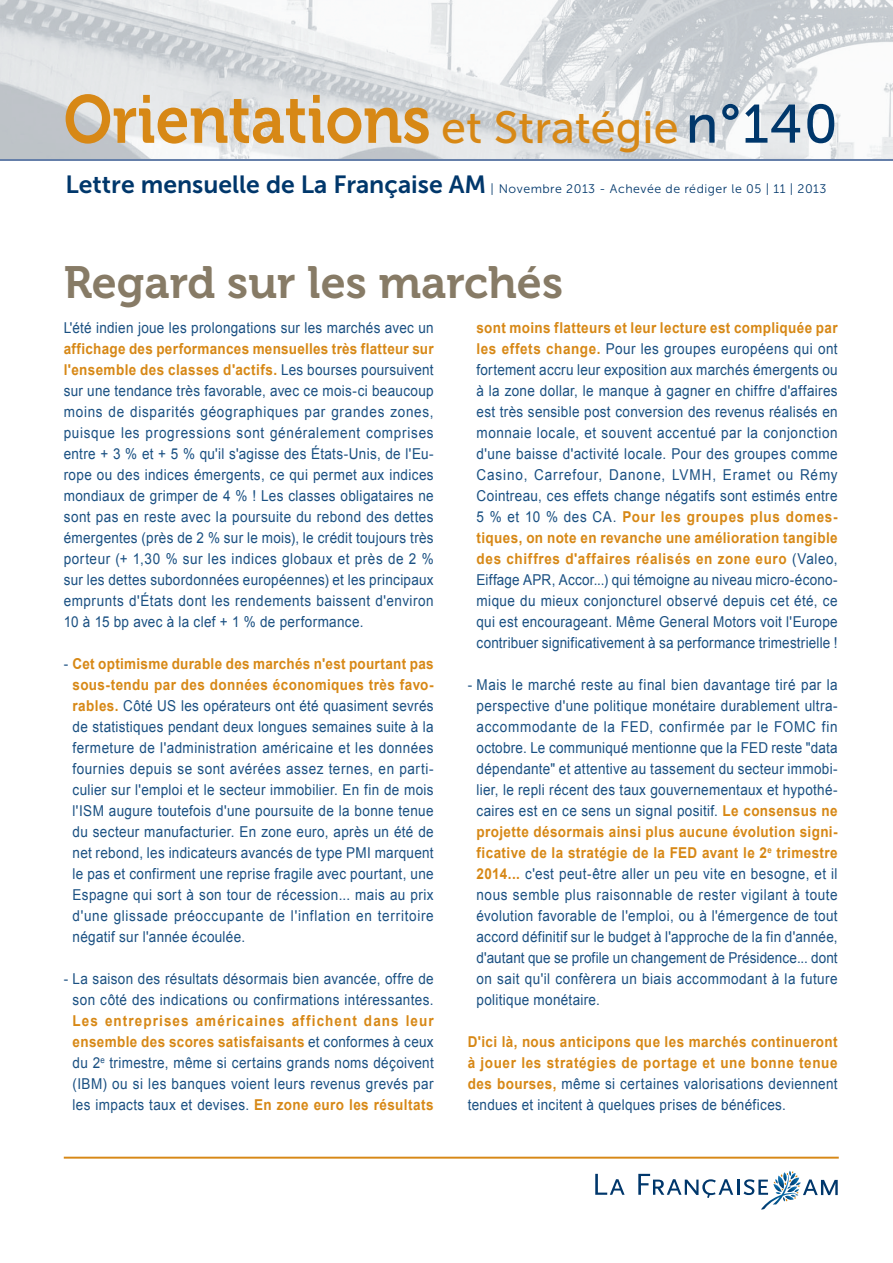
<style>
.page{position:relative;width:893px;height:1263px;background:#fff}
.page>*{position:absolute;margin:0;border:0;box-sizing:border-box;transform-origin:0 0}
.t1{font:67.5px "Museo 700";color:#d78816;scale:.9 1}
.t2{font:54px "Museo Sans 500";color:#00376b}
.t3{font:45px "Museo 700";color:#877b66}
.t4{font:15px/21px "Arial";letter-spacing:.025em;color:#1a5082;text-align:justify;scale:.9 1}
.t5{font:700 15px/21px "Arial";letter-spacing:.045em;color:#d78816;text-align:justify;scale:.9 1}
.t6{font:12.45px "Museo Sans 300";letter-spacing:.04em;color:#00376b}
.s1{font-family:"Museo Sans 500";font-size:45px}
.s2{font-family:"Museo Sans 700";font-size:24.75px}
.s3{font-weight:700;color:#d78816}
.s4{font-weight:400;color:#1a5082}
</style>
<div class="page">
<img style="left:0;top:0;width:893px;height:160px">
<hr style="left:0;top:160px;width:893px;height:1px;background:#657fa9">
<hr style="left:64px;top:1157px;width:775px;height:1px;background:#d78816">
<svg style="left:595px;top:1174px;width:30px;height:21px"></svg>
<svg style="left:638px;top:1171px;width:200px;height:38px"></svg>
<h1 class="t1" style="left:64px;top:82px;width:685px">Orientations <span class="s1">et Stratégie</span></h1>
<h2 class="t2" style="left:686px;top:94px;width:153px">n°140</h2>
<p class="t6" style="left:66px;top:182px;width:762px"><span class="s2">Lettre mensuelle de La Française AM</span> | Novembre 2013 - Achevée de rédiger le 05 | 11 | 2013</p>
<h3 class="t3" style="left:64px;top:257px;width:501px">Regard sur les marchés</h3>
<p class="t4" style="left:64px;top:317px;width:413px">L'été indien joue les prolongations sur les marchés avec un</p>
<p class="t4" style="left:64px;top:338px;width:413px"><span class="s3">affichage des performances mensuelles très flatteur sur l'ensemble des classes d'actifs.</span> Les bourses poursuivent sur une tendance très favorable, avec ce mois-ci beaucoup moins de disparités géographiques par grandes zones, puisque les progressions sont généralement comprises entre + 3 % et + 5 % qu'il s'agisse des États-Unis, de l'Eu&shy;rope ou des indices émergents, ce qui permet aux indices mondiaux de grimper de 4 % ! Les classes obligataires ne sont pas en reste avec la poursuite du rebond des dettes émergentes (près de 2 % sur le mois), le crédit toujours très porteur (+ 1,30 % sur les indices globaux et près de 2 % sur les dettes subordonnées européennes) et les principaux emprunts d'États dont les rendements baissent d'environ 10 à 15 bp avec à la clef + 1 % de performance.</p>
<p class="t4" style="left:73px;top:653px;width:403px;text-indent:-9px">- <span class="s3">Cet optimisme durable des marchés n'est pourtant pas sous-tendu par des données économiques très favo&shy;rables.</span> Côté US les opérateurs ont été quasiment sevrés de statistiques pendant deux longues semaines suite à la fermeture de l'administration américaine et les données fournies depuis se sont avérées assez ternes, en parti&shy;culier sur l'emploi et le secteur immobilier. En fin de mois l'ISM augure toutefois d'une poursuite de la bonne tenue du secteur manufacturier. En zone euro, après un été de net rebond, les indicateurs avancés de type PMI marquent le pas et confirment une reprise fragile avec pourtant, une Espagne qui sort à son tour de récession... mais au prix d'une glissade préoccupante de l'inflation en territoire négatif sur l'année écoulée.</p>
<p class="t4" style="left:64px;top:968px;width:413px;text-align:center">- La saison des résultats désormais bien avancée, offre de son côté des indications ou confirmations intéressantes.</p>
<p class="t4" style="left:73px;top:1010px;width:403px"><span class="s3">Les entreprises américaines affichent dans leur ensemble des scores satisfaisants</span> et conformes à ceux du 2<sup>e</sup> trimestre, même si certains grands noms déçoivent (IBM) ou si les banques voient leurs revenus grevés par les impacts taux et devises. <span class="s3">En zone euro les résultats</span></p>
<p class="t4" style="left:477px;top:317px;width:403px"><span class="s3">sont moins flatteurs et leur lecture est compliquée par les effets change.</span> Pour les groupes européens qui ont fortement accru leur exposition aux marchés émergents ou à la zone dollar, le manque à gagner en chiffre d'affaires est très sensible post conversion des revenus réalisés en monnaie locale, et souvent accentué par la conjonction d'une baisse d'activité locale. Pour des groupes comme Casino, Carrefour, Danone, LVMH, Eramet ou Rémy Cointreau, ces effets change négatifs sont estimés entre 5 % et 10 % des CA. <span class="s3">Pour les groupes plus domes&shy;tiques, on note en revanche une amélioration tangible des chiffres d'affaires réalisés en zone euro</span> (Valeo, Eiffage APR, Accor...) qui témoigne au niveau micro-écono&shy;mique du mieux conjoncturel observé depuis cet été, ce qui est encourageant. Même General Motors voit l'Europe contribuer significativement à sa performance trimestrielle !</p>
<p class="t4" style="left:477px;top:674px;width:403px;text-indent:-9px">- Mais le marché reste au final bien davantage tiré par la perspective d'une politique monétaire durablement ultra&shy;accommodante de la FED, confirmée par le FOMC fin octobre. Le communiqué mentionne que la FED reste "data dépendante" et attentive au tassement du secteur immobi&shy;lier, le repli récent des taux gouvernementaux et hypothé&shy;caires est en ce sens un signal positif. <span class="s3">Le consensus ne projette désormais ainsi plus aucune évolution signi&shy;ficative de la stratégie de la FED avant le 2</span><sup>e</sup> <span class="s3">trimestre 2014...</span> c'est peut-être aller un peu vite en besogne, et il nous semble plus raisonnable de rester vigilant à toute évolution favorable de l'emploi, ou à l'émergence de tout accord définitif sur le budget à l'approche de la fin d'année, d'autant que se profile un changement de Présidence... dont on sait qu'il confèrera un biais accommodant à la future politique monétaire.</p>
<p class="t5" style="left:468px;top:1031px;width:413px">D'ici là, nous anticipons que les marchés continueront à jouer les stratégies de portage et une bonne tenue des bourses, <span class="s4">même si certaines valorisations deviennent tendues et incitent à quelques prises de bénéfices.</span></p>
</div>
